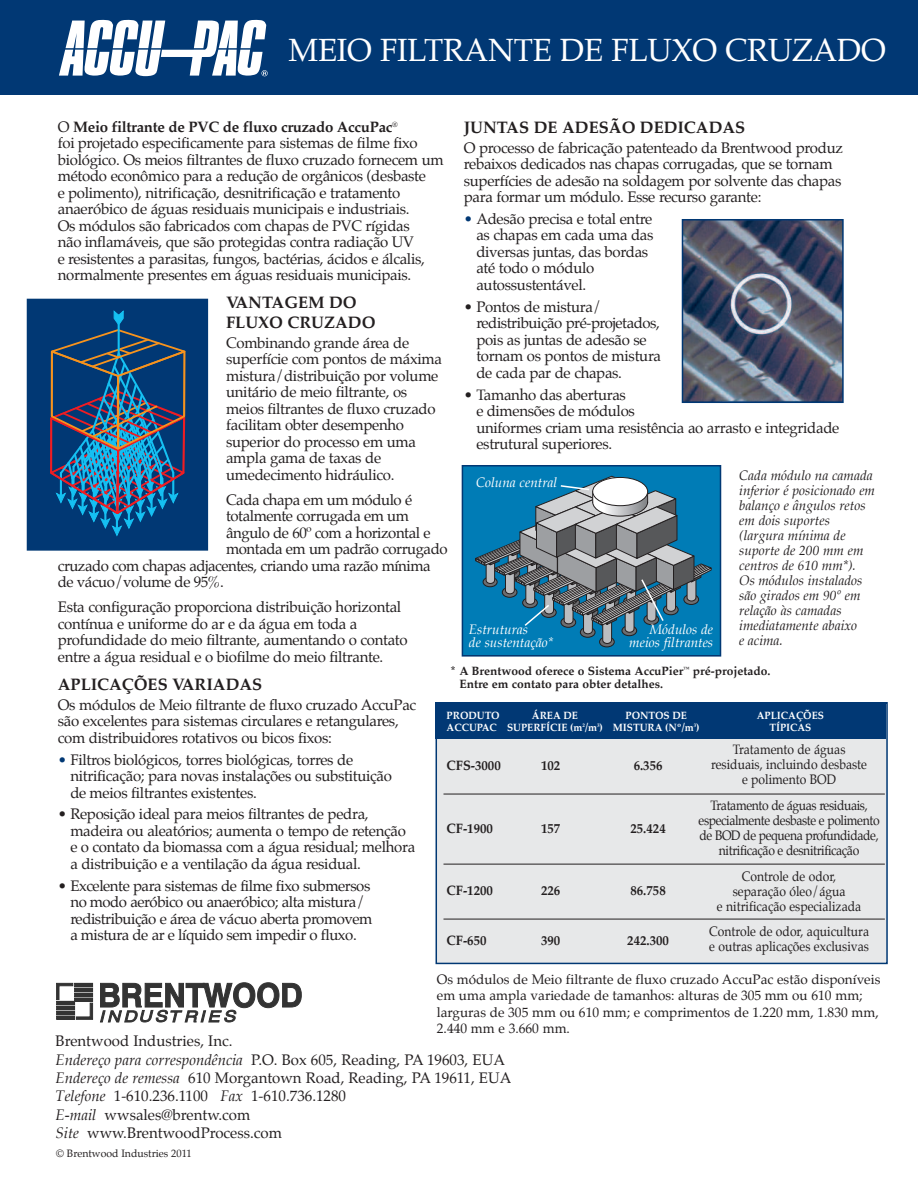
<style>
.page{position:relative;width:918px;height:1188px;background:#fff}
.page>*{position:absolute;margin:0;border:0;box-sizing:border-box;transform-origin:0 0}
.t1{font:31.5px "Palatino";letter-spacing:-.01em;color:#fff}
.t2{font:700 16.5px/19.5px "Palatino";color:#231f20}
.t3{font:15px/16.5px "Palatino";letter-spacing:-.02em;color:#231f20}
.t4{font:15px/18.3px "Palatino";color:#231f20}
.t5{font:italic 13.5px/15px "Palatino";color:#231f20}
.t6{font:13.5px/16.5px "Palatino";color:#231f20}
.t7{font:13.5px/15px "Palatino";color:#231f20;text-align:center;scale:.9 1}
.t8{font:13.5px/15px "Palatino";letter-spacing:-.03em;color:#231f20;text-align:center;scale:.9 1}
.t9{font:700 13.5px "Palatino";color:#231f20;scale:.95 1}
.t10{font:italic 13.5px/13.5px "Palatino";color:#fff;text-align:right}
.t11{font:700 12px/13.5px "Palatino";color:#231f20}
.t12{font:700 10.5px "Palatino";color:#fff;scale:.96 1}
.t13{font:10.5px "Palatino";color:#231f20}
.s1{color:#013874}
.s2{font-weight:700}
.s3{font-style:italic}
</style>
<div class="page">
<div style="left:0;top:0;width:918px;height:95px;background:#013874"></div>
<svg style="left:59px;top:20px;width:209px;height:56px"></svg>
<svg style="left:100px;top:983px;width:201px;height:39px"></svg>
<svg style="left:56px;top:983px;width:37px;height:36px"></svg>
<div style="left:57px;top:1001px;width:18px;height:4px;border:1px solid #333"></div>
<div style="left:57px;top:1006px;width:18px;height:4px;border:1px solid #333"></div>
<div style="left:57px;top:1011px;width:18px;height:4px;border:1px solid #333"></div>
<div style="left:57px;top:1016px;width:18px;height:3px;border:1px solid #333"></div>
<img style="left:685px;top:222px;width:156px;height:178px">
<div style="left:682px;top:219px;width:162px;height:184px;border:2px solid #013874"></div>
<div style="left:465px;top:468px;width:253px;height:186px;background:#007cb6"></div>
<div style="left:600px;top:637px;width:14px;height:10px;background:#6c6d70;border-radius:50%"></div>
<div style="left:599px;top:637px;width:15px;height:10px;border:1px solid #231f20;border-radius:50%"></div>
<div style="left:462px;top:465px;width:259px;height:192px;border:2px solid #013874"></div>
<div style="left:28px;top:300px;width:179px;height:249px;background:#013874"></div>
<svg style="left:50px;top:310px;width:136px;height:226px"></svg>
<div style="left:27px;top:299px;width:181px;height:252px;border:2px solid #013874"></div>
<div style="left:437px;top:704px;width:449px;height:259px;background:#e7e8e9"></div>
<div style="left:436px;top:702px;width:452px;height:262px;border:2px solid #013874"></div>
<div style="left:435px;top:702px;width:451px;height:36px;background:#013874"></div>
<hr style="left:444px;top:794px;width:441px;height:1px;background:#231f20">
<hr style="left:444px;top:864px;width:441px;height:1px;background:#231f20">
<hr style="left:444px;top:919px;width:441px;height:1px;background:#231f20">
<svg style="left:475px;top:476px;width:237px;height:168px;background:#4b829d"></svg>
<h1 class="t1" style="left:289px;top:35px;width:599px">MEIO FILTRANTE DE FLUXO CRUZADO</h1>
<p class="t2" style="left:464px;top:119px;width:283px">JUNTAS DE ADESÃO DEDICADAS</p>
<p class="t3" style="left:464px;top:140px;width:381px">O processo de fabricação patenteado da Brentwood produz rebaixos dedicados nas chapas corrugadas, que se tornam superfícies de adesão na soldagem por solvente das chapas para formar um módulo. Esse recurso garante:</p>
<p class="t3" style="left:476px;top:212px;width:179px;text-indent:-13px"><span class="s1">•</span> Adesão precisa e total entre as chapas em cada uma das diversas juntas, das bordas até todo o módulo autossustentável.</p>
<p class="t3" style="left:476px;top:300px;width:186px;text-indent:-13px">• Pontos de mistura/ redistribuição pré-projetados, pois as juntas de adesão se tornam os pontos de mistura de cada par de chapas.</p>
<p class="t3" style="left:476px;top:387px;width:365px;text-indent:-13px">• Tamanho das aberturas<br>e dimensões de módulos<br>uniformes criam uma resistência ao arrasto e integridade estrutural superiores.</p>
<p class="t5" style="left:739px;top:469px;width:137px">Cada módulo na camada inferior é posicionado em balanço e ângulos retos em dois suportes (largura mínima de suporte de 200 mm em centros de 610 mm*).<br>Os módulos instalados são girados em 90º em relação às camadas imediatamente abaixo<br>e acima.</p>
<p class="t3" style="left:58px;top:119px;width:387px">O <span class="s2">Meio filtrante de PVC de fluxo cruzado AccuPac</span><sup>®<br></sup>foi projetado especificamente para sistemas de filme fixo biológico. Os meios filtrantes de fluxo cruzado fornecem um método econômico para a redução de orgânicos (desbaste<br>e polimento), nitrificação, desnitrificação e tratamento anaeróbico de águas residuais municipais e industriais.<br>Os módulos são fabricados com chapas de PVC rígidas<br>não inflamáveis, que são protegidas contra radiação UV<br>e resistentes a parasitas, fungos, bactérias, ácidos e álcalis, normalmente presentes em águas residuais municipais.</p>
<p class="t2" style="left:226px;top:294px;width:151px">VANTAGEM DO<br>FLUXO CRUZADO</p>
<p class="t3" style="left:226px;top:335px;width:217px">Combinando grande área de superfície com pontos de máxima mistura/distribuição por volume unitário de meio filtrante, os meios filtrantes de fluxo cruzado facilitam obter desempenho superior do processo em uma ampla gama de taxas de umedecimento hidráulico.</p>
<p class="t3" style="left:226px;top:492px;width:188px">Cada chapa em um módulo é</p>
<p class="t3" style="left:226px;top:509px;width:184px">totalmente corrugada em um</p>
<p class="t3" style="left:226px;top:525px;width:206px">ângulo de 60º com a horizontal e</p>
<p class="t3" style="left:226px;top:542px;width:223px">montada em um padrão corrugado</p>
<p class="t3" style="left:58px;top:558px;width:374px">cruzado com chapas adjacentes, criando uma razão mínima</p>
<p class="t3" style="left:58px;top:575px;width:167px">de vácuo/volume de 95%.</p>
<p class="t3" style="left:58px;top:600px;width:351px">Esta configuração proporciona distribuição horizontal contínua e uniforme do ar e da água em toda a profundidade do meio filtrante, aumentando o contato entre a água residual e o biofilme do meio filtrante.</p>
<p class="t2" style="left:58px;top:676px;width:206px">APLICAÇÕES VARIADAS</p>
<p class="t3" style="left:58px;top:697px;width:360px">Os módulos de Meio filtrante de fluxo cruzado AccuPac são excelentes para sistemas circulares e retangulares, com distribuidores rotativos ou bicos fixos:</p>
<p class="t3" style="left:70px;top:752px;width:323px;text-indent:-13px"><span class="s1">•</span> Filtros biológicos, torres biológicas, torres de nitrificação; para novas instalações ou substituição de meios filtrantes existentes.</p>
<p class="t3" style="left:70px;top:807px;width:346px;text-indent:-13px">• Reposição ideal para meios filtrantes de pedra, madeira ou aleatórios; aumenta o tempo de retenção e o contato da biomassa com a água residual; melhora a distribuição e a ventilação da água residual.</p>
<p class="t3" style="left:70px;top:878px;width:304px;text-indent:-13px">• Excelente para sistemas de filme fixo submersos no modo aeróbico ou anaeróbico; alta mistura/ redistribuição e área de vácuo aberta promovem a mistura de ar e líquido sem impedir o fluxo.</p>
<p class="t10" style="left:476px;top:477px;width:83px">Coluna central</p>
<p class="t10" style="left:629px;top:623px;width:85px">Módulos de meios filtrantes</p>
<p class="t10" style="left:469px;top:623px;width:86px;text-align:left">Estruturas<br>de sustentação*</p>
<p class="t11" style="left:459px;top:665px;width:312px;text-indent:-9px">* A Brentwood oferece o Sistema AccuPier<sup>™</sup> pré-projetado.<br>Entre em contato para obter detalhes.</p>
<p class="t12" style="left:447px;top:710px;width:57px">PRODUTO</p>
<p class="t12" style="left:532px;top:710px;width:49px">ÁREA DE</p>
<p class="t12" style="left:626px;top:710px;width:65px">PONTOS DE</p>
<p class="t12" style="left:757px;top:710px;width:71px">APLICAÇÕES</p>
<p class="t12" style="left:447px;top:722px;width:265px">ACCUPAC SUPERFÍCIE (m<sup>2</sup>/m<sup>3</sup>) MISTURA (Nº/m<sup>3</sup>)</p>
<p class="t12" style="left:769px;top:722px;width:45px">TÍPICAS</p>
<p class="t9" style="left:447px;top:759px;width:58px">CFS-3000</p>
<p class="t9" style="left:541px;top:759px;width:22px">102</p>
<p class="t9" style="left:634px;top:759px;width:32px">6.356</p>
<p class="t7" style="left:711px;top:743px;width:175px">Tratamento de águas residuais, incluindo desbaste e polimento BOD</p>
<p class="t8" style="left:699px;top:799px;width:203px">Tratamento de águas residuais, especialmente desbaste e polimento de BOD de pequena profundidade, nitrificação e desnitrificação</p>
<p class="t7" style="left:717px;top:870px;width:162px">Controle de odor, separação óleo/água<br>e nitrificação especializada</p>
<p class="t7" style="left:709px;top:925px;width:179px;text-align:left">Controle de odor, aquicultura e outras aplicações exclusivas</p>
<p class="t9" style="left:447px;top:822px;width:50px">CF-1900</p>
<p class="t9" style="left:541px;top:822px;width:22px">157</p>
<p class="t9" style="left:630px;top:822px;width:39px">25.424</p>
<p class="t9" style="left:447px;top:884px;width:50px">CF-1200</p>
<p class="t9" style="left:541px;top:884px;width:22px">226</p>
<p class="t9" style="left:630px;top:884px;width:39px">86.758</p>
<p class="t9" style="left:447px;top:934px;width:43px">CF-650</p>
<p class="t9" style="left:541px;top:934px;width:22px">390</p>
<p class="t9" style="left:627px;top:934px;width:45px">242.300</p>
<p class="t6" style="left:437px;top:972px;width:445px">Os módulos de Meio filtrante de fluxo cruzado AccuPac estão disponíveis em uma ampla variedade de tamanhos: alturas de 305 mm ou 610 mm; larguras de 305 mm ou 610 mm; e comprimentos de 1.220 mm, 1.830 mm, 2.440 mm e 3.660 mm.</p>
<p class="t4" style="left:56px;top:1033px;width:457px">Brentwood Industries, Inc.<br><span class="s3">Endereço para correspondência</span> P.O. Box 605, Reading, PA 19603, EUA <span class="s3">Endereço de remessa</span> 610 Morgantown Road, Reading, PA 19611, EUA <span class="s3">Telefone</span> 1-610.236.1100 <span class="s3">Fax</span> 1-610.736.1280<br><span class="s3">E-mail</span> wwsales@brentw.com<br><span class="s3">Site</span> www.BrentwoodProcess.com</p>
<p class="t13" style="left:56px;top:1148px;width:137px">© Brentwood Industries 2011</p>
</div>
